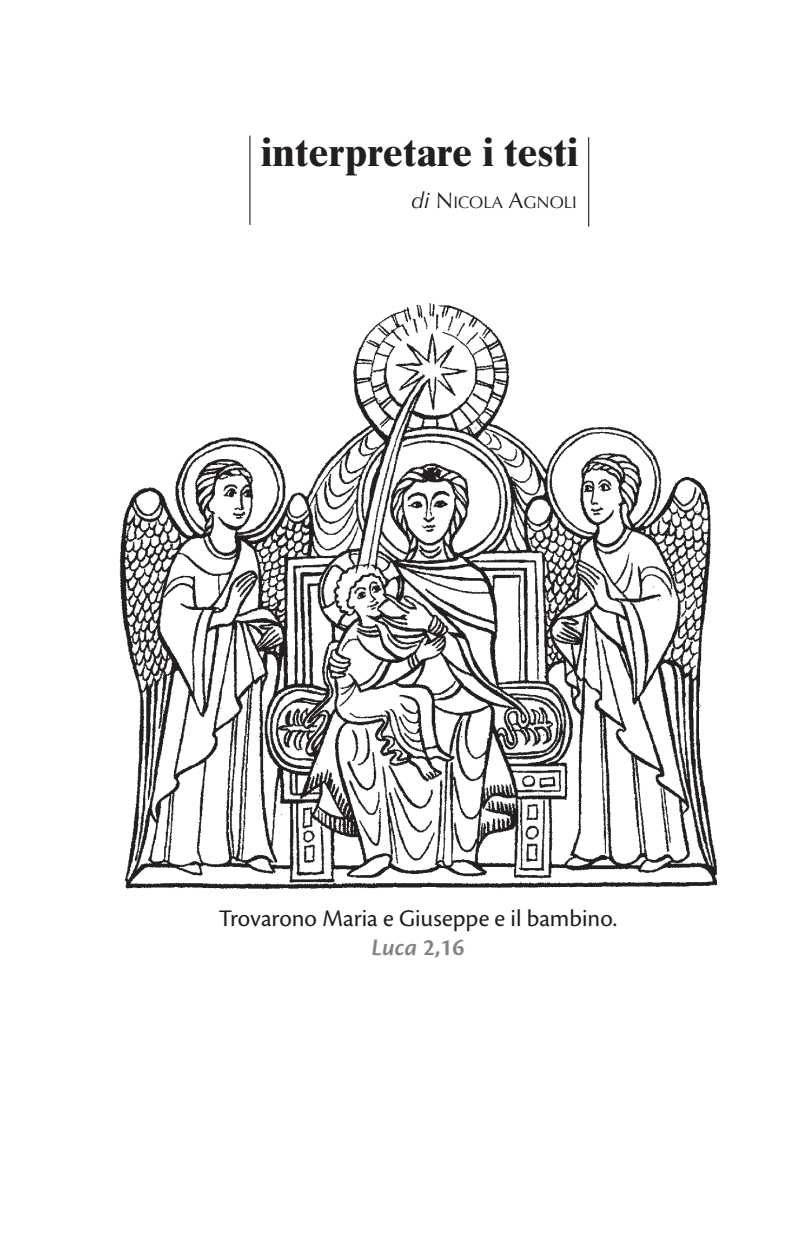
<style>
.page{position:relative;width:804px;height:1238px;background:#fff}
.page>*{position:absolute;margin:0;border:0;box-sizing:border-box;transform-origin:0 0}
.t1{font:700 40.5px "Times Ten";color:#231f20}
.t2{font:24.75px/29.2px "Cronos Pro";color:#231f20;text-align:center}
.t3{font:16.88px "Optima";color:#231f20}
.s1{font-style:italic;font-size:22.5px}
.s2{font-size:22.5px}
.s3{font-weight:600;font-style:italic;color:#808285}
.s4{font-weight:600;color:#808285}
</style>
<div class="page">
<hr style="left:249px;top:136px;width:1px;height:89px;background:#231f20">
<hr style="left:588px;top:137px;width:1px;height:89px;background:#231f20">
<img style="left:119px;top:303px;width:597px;height:587px">
<h1 class="t1" style="left:261px;top:128px;width:318px">interpretare i testi</h1>
<p class="t3" style="left:411px;top:193px;width:167px"><span class="s1">di</span> <span class="s2">N</span>ICOLA <span class="s2">A</span>GNOLI</p>
<p class="t2" style="left:219px;top:903px;width:399px">Trovarono Maria e Giuseppe e il bambino.<br><span class="s3">Luca</span> <span class="s4">2,16</span></p>
</div>
